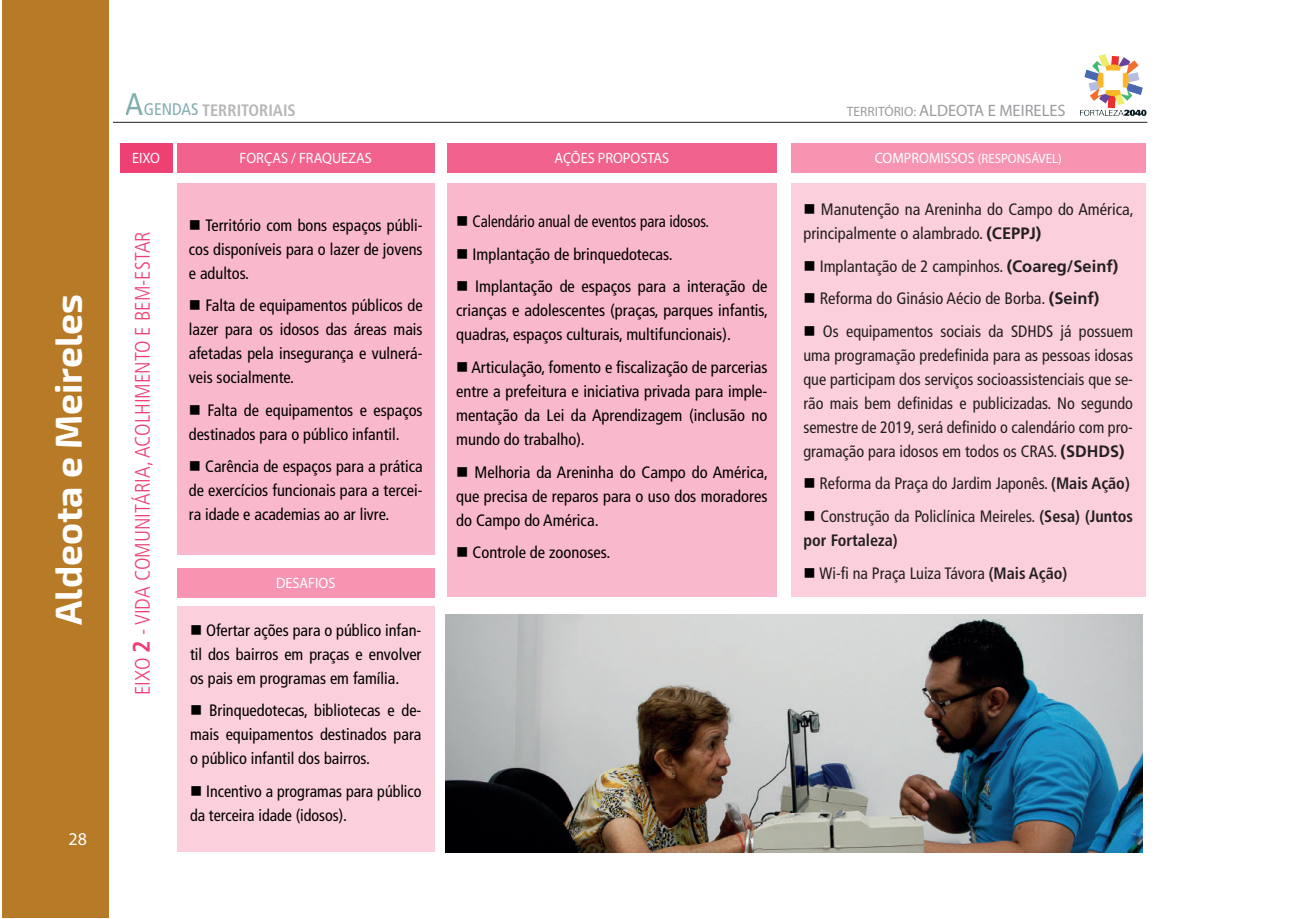
<style>
.page{position:relative;width:1289px;height:919px;background:#fff}
.page>*{position:absolute;margin:0;border:0;box-sizing:border-box;transform-origin:0 0}
.t1{font:700 37.5px "Exo 2.0";color:#fff}
.t2{font:300 condensed 21px "Frutiger LT Std";color:#ef4073}
.t3{font:18px "Myriad Pro";color:#fff}
.t4{font:condensed 16.5px/24px "Frutiger LT Std";color:#000;text-align:justify}
.t5{font:condensed 16.5px/24px "Frutiger LT Std";color:#231f20}
.t6{font:condensed 16.5px "Frutiger LT Std";color:#000;scale:.92 1}
.t7{font:16.5px "Myriad Pro";color:#999b9e}
.t8{font:700 condensed 16.5px "Frutiger LT Std";color:#6c6d70}
.t9{font:15px "Myriad Pro";color:#fff;scale:.95 1}
.t10{font:13.5px "Myriad Pro";color:#fff;scale:.95 1}
.s1{font-weight:400;font-size:31.2px;color:#025958}
.s2{font-weight:400;font-size:16.8px;color:#025958}
.s3{font-size:13.5px}
.s4{font-size:15px}
.s5{font-weight:700;font-size:24px}
.s6{color:#000}
.s7{font-weight:700;font-stretch:normal}
.s8{font-weight:700}
</style>
<div class="page">
<div style="left:2px;top:0;width:107px;height:917px;background:#b77a27"></div>
<hr style="left:113px;top:122px;width:1034px;height:1px;background:#231f20">
<img style="left:1080px;top:54px;width:67px;height:62px">
<div style="left:790px;top:183px;width:355px;height:414px;background:#fbcfdc"></div>
<div style="left:447px;top:183px;width:329px;height:414px;background:#f9b8cb"></div>
<div style="left:177px;top:605px;width:257px;height:246px;background:#fbcfdc"></div>
<div style="left:177px;top:183px;width:257px;height:371px;background:#f9b8cb"></div>
<div style="left:177px;top:143px;width:257px;height:29px;background:#f1628c"></div>
<div style="left:120px;top:143px;width:52px;height:29px;background:#ef4073"></div>
<div style="left:177px;top:568px;width:257px;height:29px;background:#f694b1"></div>
<div style="left:447px;top:143px;width:329px;height:29px;background:#f1628c"></div>
<div style="left:790px;top:143px;width:355px;height:29px;background:#f694b1"></div>
<img style="left:446px;top:614px;width:696px;height:238px">
<h1 class="t1" style="left:46px;top:625px;width:333px;rotate:-90deg">Aldeota e Meireles</h1>
<p class="t3" style="left:69px;top:828px;width:20px">28</p>
<p class="t8" style="left:126px;top:100px;width:171px"><span class="s1">A</span><span class="s2">GENDAS</span> TERRITORIAIS</p>
<p class="t7" style="left:847px;top:100px;width:220px"><span class="s3">TERRITÓRIO:</span> ALDEOTA E MEIRELES</p>
<p class="t9" style="left:132px;top:149px;width:31px">EIXO</p>
<p class="t9" style="left:554px;top:149px;width:122px">AÇÕES PROPOSTAS</p>
<p class="t10" style="left:874px;top:150px;width:198px"><span class="s4">COMPROMISSOS</span> (RESPONSÁVEL)</p>
<p class="t9" style="left:239px;top:149px;width:141px">FORÇAS / FRAQUEZAS</p>
<p class="t2" style="left:131px;top:695px;width:465px;rotate:-90deg">EIXO <span class="s5">2</span> - VIDA COMUNITÁRIA, ACOLHIMENTO E BEM-ESTAR</p>
<p class="t4" style="left:189px;top:213px;width:235px">■ Território com bons espaços públi&shy;cos disponíveis para o lazer de jovens e adultos.</p>
<p class="t4" style="left:189px;top:293px;width:235px">■ Falta de equipamentos públicos de lazer para os idosos das áreas mais afetadas pela insegurança e vulnerá&shy;veis socialmente.</p>
<p class="t4" style="left:189px;top:398px;width:235px">■ Falta de equipamentos e espaços destinados para o público infantil.</p>
<p class="t4" style="left:189px;top:454px;width:235px">■ Carência de espaços para a prática de exercícios funcionais para a tercei&shy;ra idade e academias ao ar livre.</p>
<p class="t9" style="left:276px;top:574px;width:64px">DESAFIOS</p>
<p class="t4" style="left:190px;top:618px;width:233px">■ Ofertar ações para o público infan&shy;til dos bairros em praças e envolver os pais em programas em família.</p>
<p class="t4" style="left:190px;top:698px;width:233px">■ Brinquedotecas, bibliotecas e de&shy;mais equipamentos destinados para o público infantil dos bairros.</p>
<p class="t4" style="left:190px;top:779px;width:233px">■ Incentivo a programas para público da terceira idade (idosos).</p>
<p class="t6" style="left:456px;top:212px;width:276px">■ Calendário anual de eventos para idosos.</p>
<p class="t4" style="left:456px;top:242px;width:218px">■ Implantação de brinquedotecas.</p>
<p class="t4" style="left:456px;top:275px;width:313px">■ Implantação de espaços para a interação de crianças e adolescentes (praças, parques infantis, quadras, espaços culturais, multifuncionais).</p>
<p class="t4" style="left:456px;top:355px;width:313px">■ Articulação, fomento e fiscalização de parcerias entre a prefeitura e iniciativa privada para imple&shy;mentação da Lei da Aprendizagem (inclusão no mundo do trabalho).</p>
<p class="t4" style="left:456px;top:460px;width:313px">■ Melhoria da Areninha do Campo do América, que precisa de reparos para o uso dos moradores do Campo do América.</p>
<p class="t4" style="left:456px;top:540px;width:156px">■ Controle de zoonoses.</p>
<p class="t5" style="left:803px;top:197px;width:332px"><span class="s6">■</span> Manutenção na Areninha do Campo do América, principalmente o alambrado. <span class="s7">(CEPPJ)</span></p>
<p class="t5" style="left:803px;top:254px;width:316px"><span class="s6">■</span> Implantação de 2 campinhos. <span class="s7">(Coareg/Seinf)</span></p>
<p class="t5" style="left:803px;top:286px;width:297px"><span class="s6">■</span> Reforma do Ginásio Aécio de Borba. <span class="s7">(Seinf)</span></p>
<p class="t5" style="left:803px;top:319px;width:331px;text-align:justify"><span class="s6">■</span> Os equipamentos sociais da SDHDS já possuem uma programação predefinida para as pessoas idosas que participam dos serviços socioassistenciais que se&shy;rão mais bem definidas e publicizadas. No segundo semestre de 2019, será definido o calendário com pro&shy;gramação para idosos em todos os CRAS. <span class="s7">(SDHDS)</span></p>
<p class="t5" style="left:803px;top:472px;width:328px"><span class="s6">■</span> Reforma da Praça do Jardim Japonês. <span class="s8">(Mais Ação)</span></p>
<p class="t5" style="left:803px;top:504px;width:331px"><span class="s6">■</span> Construção da Policlínica Meireles. <span class="s8">(Sesa) (Juntos por Fortaleza)</span></p>
<p class="t5" style="left:803px;top:561px;width:265px"><span class="s6">■</span> Wi-fi na Praça Luiza Távora <span class="s8">(Mais Ação)</span></p>
</div>
